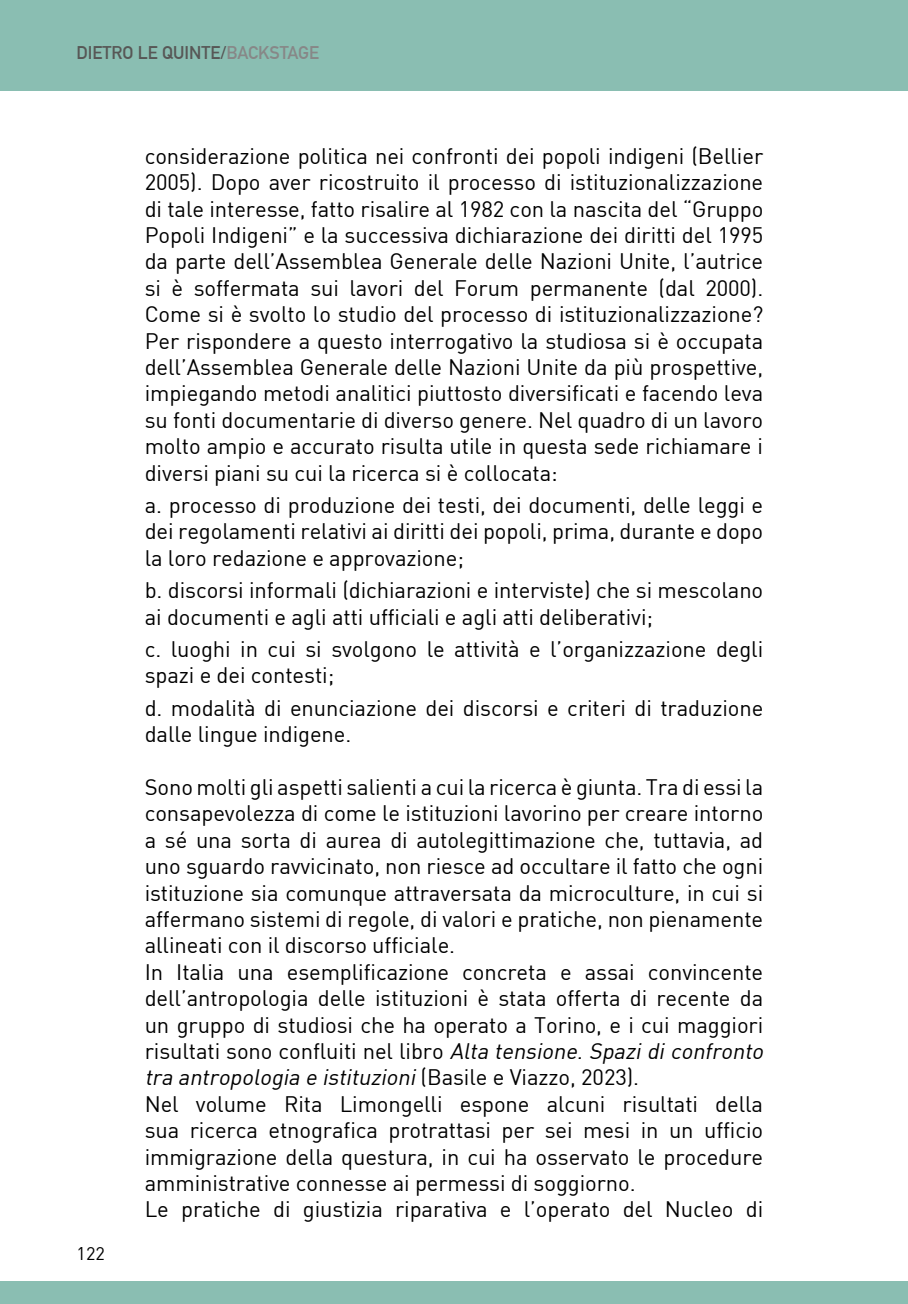
<style>
.page{position:relative;width:908px;height:1304px;background:#fff}
.page>*{position:absolute;margin:0;border:0;box-sizing:border-box;transform-origin:0 0}
.t1{font:22px/26.4px "DIN";letter-spacing:-.005em;color:#000}
.t2{font:700 18px "DIN Alternate";color:#575756}
.t3{font:18px "DIN";color:#000}
.s1{color:#878787}
.s2{font-style:italic}
</style>
<div class="page">
<div style="left:0;top:0;width:907px;height:90px;background:#8abeb2"></div>
<div style="left:0;top:1281px;width:907px;height:23px;background:#8abeb2"></div>
<p class="t2" style="left:77px;top:39px;width:244px">DIETRO LE QUINTE/<span class="s1">BACKSTAGE</span></p>
<p class="t3" style="left:77px;top:1242px;width:30px">122</p>
<p class="t1" style="left:145px;top:142px;width:620px;text-align:justify">considerazione politica nei confronti dei popoli indigeni (Bellier 2005). Dopo aver ricostruito il processo di istituzionalizzazione di tale interesse, fatto risalire al 1982 con la nascita del “Gruppo Popoli Indigeni” e la successiva dichiarazione dei diritti del 1995 da parte dell’Assemblea Generale delle Nazioni Unite, l’autrice si è soffermata sui lavori del Forum permanente (dal 2000).<br>Come si è svolto lo studio del processo di istituzionalizzazione?<br>Per rispondere a questo interrogativo la studiosa si è occupata dell’Assemblea Generale delle Nazioni Unite da più prospettive, impiegando metodi analitici piuttosto diversificati e facendo leva su fonti documentarie di diverso genere. Nel quadro di un lavoro molto ampio e accurato risulta utile in questa sede richiamare i diversi piani su cui la ricerca si è collocata:</p>
<p class="t1" style="left:145px;top:491px;width:619px;text-align:justify">a. processo di produzione dei testi, dei documenti, delle leggi e dei regolamenti relativi ai diritti dei popoli, prima, durante e dopo la loro redazione e approvazione;</p>
<p class="t1" style="left:145px;top:577px;width:619px">b. discorsi informali (dichiarazioni e interviste) che si mescolano ai documenti e agli atti ufficiali e agli atti deliberativi;</p>
<p class="t1" style="left:145px;top:635px;width:619px">c. luoghi in cui si svolgono le attività e l’organizzazione degli spazi e dei contesti;</p>
<p class="t1" style="left:145px;top:694px;width:620px">d. modalità di enunciazione dei discorsi e criteri di traduzione dalle lingue indigene.</p>
<p class="t1" style="left:145px;top:773px;width:624px">Sono molti gli aspetti salienti a cui la ricerca è giunta. Tra di essi la consapevolezza di come le istituzioni lavorino per creare intorno a sé una sorta di aurea di autolegittimazione che, tuttavia, ad uno sguardo ravvicinato, non riesce ad occultare il fatto che ogni istituzione sia comunque attraversata da microculture, in cui si affermano sistemi di regole, di valori e pratiche, non pienamente allineati con il discorso ufficiale.<br>In Italia una esemplificazione concreta e assai convincente dell’antropologia delle istituzioni è stata offerta di recente da un gruppo di studiosi che ha operato a Torino, e i cui maggiori risultati sono confluiti nel libro <span class="s2">Alta tensione.Spazidiconfronto tra antropologia e istituzioni</span>( B a s i le e Vi a zz o , 2 0 23 ) .<br>Nel volume Rita Limongelli espone alcuni risultati della sua ricerca etnografica protrattasi per sei mesi in un ufficio immigrazione della questura, in cui ha osservato le procedure amministrative connesse ai permessi di soggiorno.<br>Le pratiche di giustizia riparativa e l’operato del Nucleo di</p>
</div>
